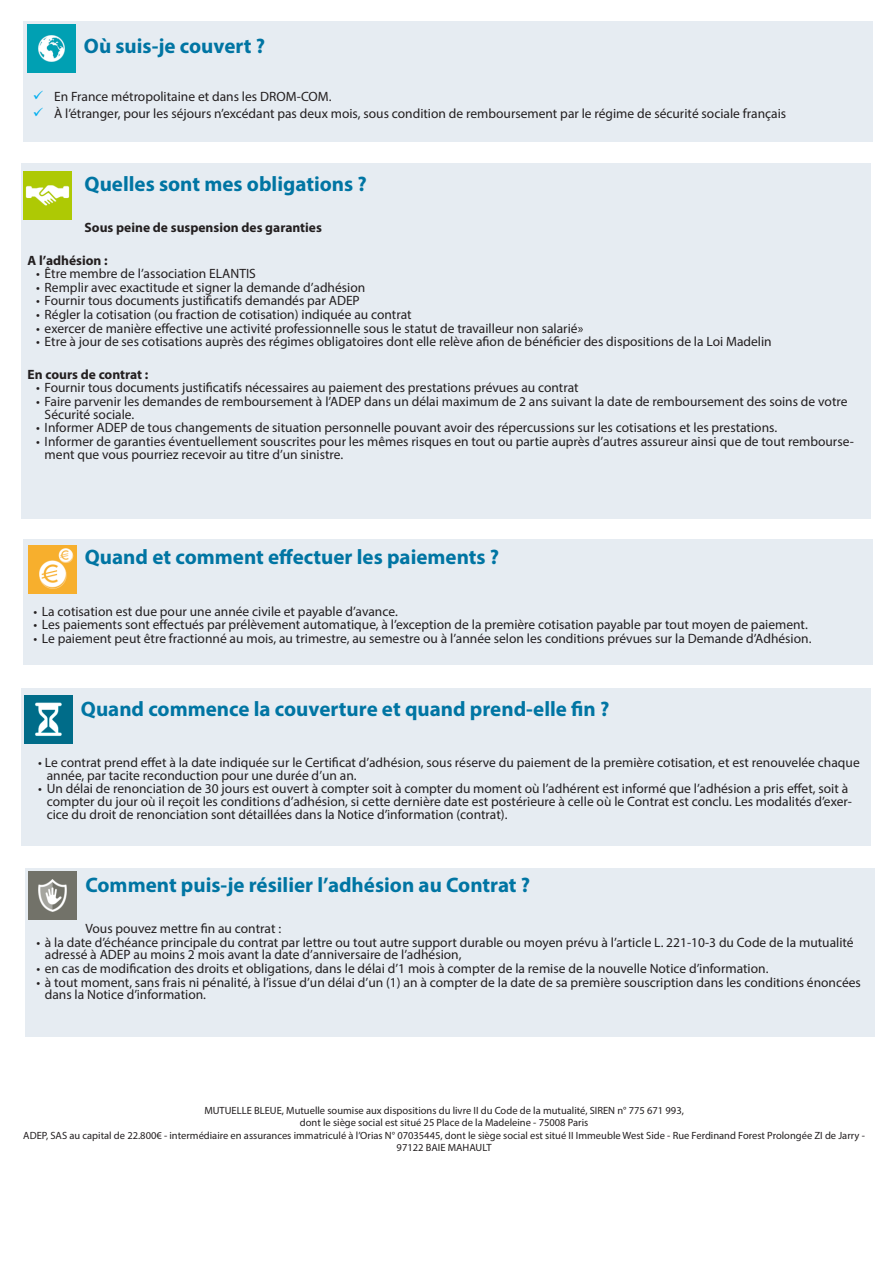
<style>
.page{position:relative;width:893px;height:1263px;background:#fff}
.page>*{position:absolute;margin:0;border:0;box-sizing:border-box;transform-origin:0 0}
.t1{font:700 21px "Myriad Pro";color:#0075a3}
.t2{font:13.5px/12.8px "Myriad Pro";color:#231f20}
.t3{font:700 13.5px "Myriad Pro";color:#231f20}
.t4{font:10.5px/12.6px "Myriad Pro";color:#231f20;text-align:center}
</style>
<div class="page">
<div style="left:24px;top:540px;width:849px;height:125px;background:#e6ecf2"></div>
<div style="left:21px;top:689px;width:849px;height:157px;background:#e6ecf2"></div>
<div style="left:26px;top:868px;width:849px;height:169px;background:#e6ecf2"></div>
<div style="left:23px;top:21px;width:849px;height:121px;background:#e6ecf2"></div>
<div style="left:21px;top:163px;width:850px;height:356px;background:#e6ecf2"></div>
<img style="left:29px;top:872px;width:48px;height:47px">
<img style="left:24px;top:172px;width:48px;height:48px">
<img style="left:28px;top:545px;width:48px;height:48px">
<img style="left:24px;top:696px;width:48px;height:48px">
<img style="left:27px;top:25px;width:48px;height:48px">
<h1 class="t1" style="left:84px;top:32px;width:183px">Où suis-je couvert ?</h1>
<p class="t2" style="left:54px;top:87px;width:734px;line-height:17.4px">En France métropolitaine et dans les DROM-COM.<br>À l’étranger, pour les séjours n’excédant pas deux mois, sous condition de remboursement par le régime de sécurité sociale français</p>
<h1 class="t1" style="left:85px;top:170px;width:284px">Quelles sont mes obligations ?</h1>
<p class="t3" style="left:85px;top:219px;width:239px">Sous peine de suspension des garanties</p>
<p class="t3" style="left:28px;top:251px;width:82px">A l’adhésion :</p>
<p class="t2" style="left:36px;top:267px;width:221px">• Être membre de l’association ELANTIS</p>
<p class="t2" style="left:36px;top:281px;width:331px">• Remplir avec exactitude et signer la demande d’adhésion</p>
<p class="t2" style="left:36px;top:294px;width:325px">• Fournir tous documents justificatifs demandés par ADEP</p>
<p class="t2" style="left:36px;top:308px;width:377px">• Régler la cotisation (ou fraction de cotisation) indiquée au contrat</p>
<p class="t2" style="left:36px;top:321px;width:549px">• exercer de manière effective une activité professionnelle sous le statut de travailleur non salarié»</p>
<p class="t2" style="left:36px;top:335px;width:737px">• Etre à jour de ses cotisations auprès des régimes obligatoires dont elle relève afion de bénéficier des dispositions de la Loi Madelin</p>
<p class="t3" style="left:28px;top:365px;width:122px">En cours de contrat :</p>
<p class="t2" style="left:36px;top:381px;width:544px">• Fournir tous documents justificatifs nécessaires au paiement des prestations prévues au contrat</p>
<p class="t2" style="left:45px;top:395px;width:804px;text-indent:-9px">• Faire parvenir les demandes de remboursement à l’ADEP dans un délai maximum de 2 ans suivant la date de remboursement des soins de votre<br>Sécurité sociale.</p>
<p class="t2" style="left:36px;top:421px;width:742px">• Informer ADEP de tous changements de situation personnelle pouvant avoir des répercussions sur les cotisations et les prestations.</p>
<p class="t2" style="left:45px;top:435px;width:811px;text-indent:-9px">• Informer de garanties éventuellement souscrites pour les mêmes risques en tout ou partie auprès d’autres assureur ainsi que de tout rembourse&shy;ment que vous pourriez recevoir au titre d’un sinistre.</p>
<h1 class="t1" style="left:85px;top:543px;width:416px">Quand et comment effectuer les paiements ?</h1>
<p class="t2" style="left:33px;top:604px;width:366px">• La cotisation est due pour une année civile et payable d’avance.</p>
<p class="t2" style="left:33px;top:618px;width:776px">• Les paiements sont effectués par prélèvement automatique, à l’exception de la première cotisation payable par tout moyen de paiement.</p>
<p class="t2" style="left:33px;top:632px;width:780px">• Le paiement peut être fractionné au mois, au trimestre, au semestre ou à l’année selon les conditions prévues sur la Demande d’Adhésion.</p>
<h1 class="t1" style="left:81px;top:695px;width:530px">Quand commence la couverture et quand prend-elle fin ?</h1>
<p class="t2" style="left:47px;top:756px;width:814px;text-indent:-9px">• Le contrat prend effet à la date indiquée sur le Certificat d’adhésion, sous réserve du paiement de la première cotisation, et est renouvelée chaque année, par tacite reconduction pour une durée d’un an.</p>
<p class="t2" style="left:47px;top:782px;width:807px;text-indent:-9px">• Un délai de renonciation de 30 jours est ouvert à compter soit à compter du moment où l’adhérent est informé que l’adhésion a pris effet, soit à compter du jour où il reçoit les conditions d’adhésion, si cette dernière date est postérieure à celle où le Contrat est conclu. Les modalités d’exer&shy;cice du droit de renonciation sont détaillées dans la Notice d’information (contrat).</p>
<h1 class="t1" style="left:85px;top:871px;width:446px">Comment puis-je résilier l’adhésion au Contrat ?</h1>
<p class="t2" style="left:85px;top:922px;width:197px">Vous pouvez mettre fin au contrat :</p>
<p class="t2" style="left:45px;top:935px;width:810px;text-indent:-9px">• à la date d’échéance principale du contrat par lettre ou tout autre support durable ou moyen prévu à l’article L. 221-10-3 du Code de la mutualité adressé à ADEP au moins 2 mois avant la date d’anniversaire de l’adhésion,</p>
<p class="t2" style="left:36px;top:962px;width:734px">• en cas de modification des droits et obligations, dans le délai d’1 mois à compter de la remise de la nouvelle Notice d’information.</p>
<p class="t2" style="left:45px;top:975px;width:818px;text-indent:-9px">• à tout moment, sans frais ni pénalité, à l’issue d’un délai d’un (1) an à compter de la date de sa première souscription dans les conditions énoncées dans la Notice d’information.</p>
<p class="t4" style="left:23px;top:1103px;width:843px">MUTUELLE BLEUE, Mutuelle soumise aux dispositions du livre II du Code de la mutualité, SIREN n° 775 671 993,<br>dont le siège social est situé 25 Place de la Madeleine - 75008 Paris<br>ADEP, SAS au capital de 22.800€ - intermédiaire en assurances immatriculé à l’Orias N° 07035445, dont le siège social est situé II Immeuble West Side - Rue Ferdinand Forest Prolongée ZI de Jarry - 97122 BAIE MAHAULT</p>
</div>
